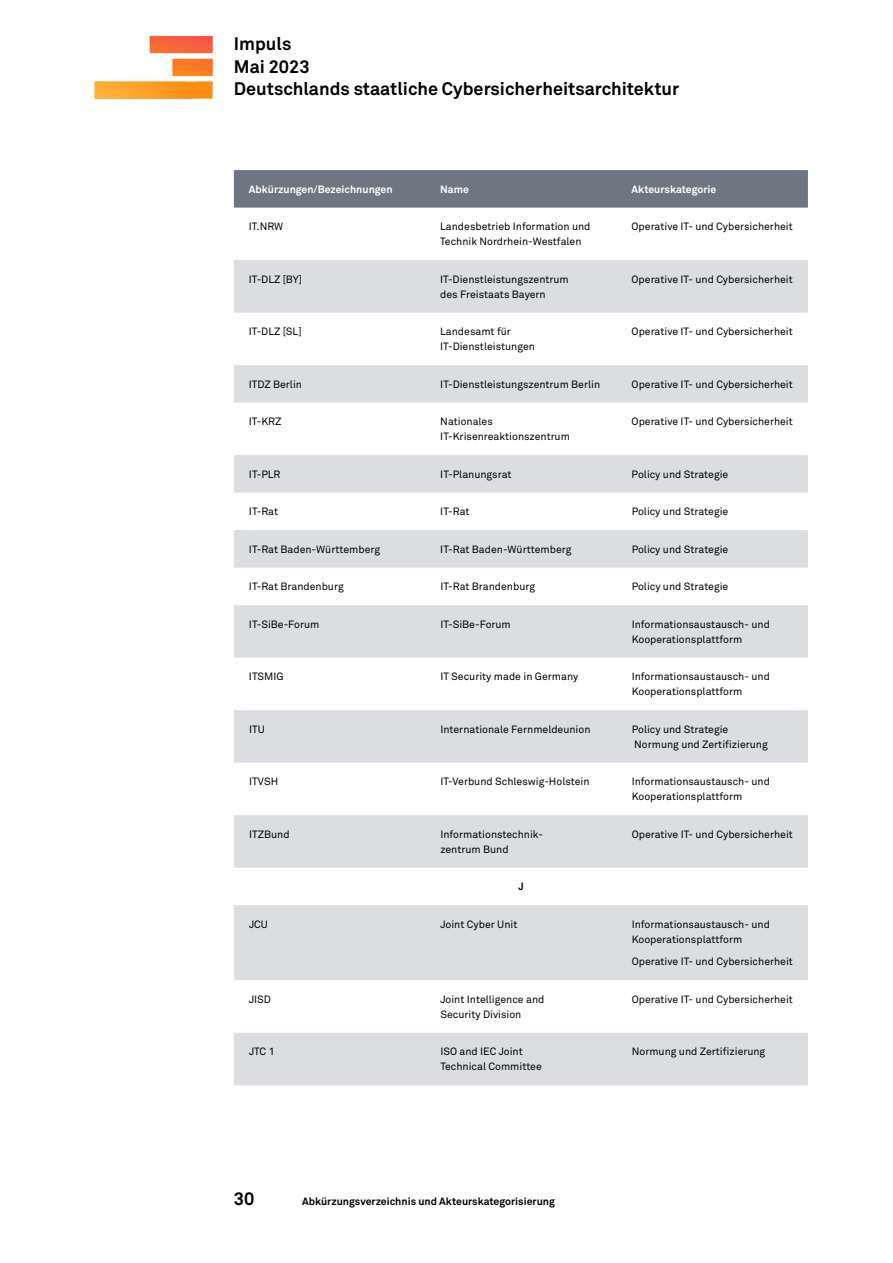
<style>
.page{position:relative;width:893px;height:1263px;background:#fff}
.page>*{position:absolute;margin:0;border:0;box-sizing:border-box;transform-origin:0 0}
.t1{font:700 18px/22.5px "Akkurat Std";color:#000}
.t2{font:10.5px/15px "Akkurat Std";color:#000}
.t3{font:700 10.5px "Akkurat Std";color:#000}
.t4{font:700 10.5px "Akkurat Std";color:#fff}
</style>
<div class="page">
<svg style="left:95px;top:36px;width:118px;height:63px"></svg>
<img style="left:95px;top:82px;width:98px;height:17px">
<img style="left:150px;top:36px;width:63px;height:48px">
<img style="left:150px;top:46px;width:32px;height:30px">
<div style="left:234px;top:170px;width:574px;height:38px;background:#6e7682"></div>
<svg style="left:234px;top:260px;width:574px;height:825px;fill:#dbdde0"></svg>
<h1 class="t1" style="left:234px;top:32px;width:447px">Impuls<br>Mai 2023<br>Deutschlands staatliche Cybersicherheitsarchitektur</h1>
<p class="t4" style="left:249px;top:182px;width:145px">Abkürzungen/Bezeichnungen</p>
<p class="t4" style="left:440px;top:182px;width:30px">Name</p>
<p class="t4" style="left:632px;top:182px;width:86px">Akteurskategorie</p>
<p class="t2" style="left:249px;top:219px;width:36px">IT.NRW</p>
<p class="t2" style="left:440px;top:219px;width:152px">Landesbetrieb Information und<br>Technik Nordrhein-Westfalen</p>
<p class="t2" style="left:632px;top:219px;width:163px">Operative IT- und Cybersicherheit</p>
<p class="t2" style="left:249px;top:271px;width:55px">IT-DLZ [BY]</p>
<p class="t2" style="left:440px;top:271px;width:130px">IT-Dienstleistungszentrum des Freistaats Bayern</p>
<p class="t2" style="left:632px;top:271px;width:163px">Operative IT- und Cybersicherheit</p>
<p class="t2" style="left:249px;top:324px;width:54px">IT-DLZ [SL]</p>
<p class="t2" style="left:440px;top:324px;width:96px">Landesamt für<br>IT-Dienstleistungen</p>
<p class="t2" style="left:632px;top:324px;width:163px">Operative IT- und Cybersicherheit</p>
<p class="t2" style="left:249px;top:376px;width:55px">ITDZ Berlin</p>
<p class="t2" style="left:440px;top:376px;width:161px">IT-Dienstleistungszentrum Berlin</p>
<p class="t2" style="left:632px;top:376px;width:163px">Operative IT- und Cybersicherheit</p>
<p class="t2" style="left:249px;top:414px;width:34px">IT-KRZ</p>
<p class="t2" style="left:440px;top:414px;width:131px">Nationales<br>IT-Krisenreaktionszentrum</p>
<p class="t2" style="left:632px;top:414px;width:163px">Operative IT- und Cybersicherheit</p>
<p class="t2" style="left:249px;top:466px;width:33px">IT-PLR</p>
<p class="t2" style="left:440px;top:466px;width:73px">IT-Planungsrat</p>
<p class="t2" style="left:632px;top:466px;width:98px">Policy und Strategie</p>
<p class="t2" style="left:249px;top:504px;width:31px">IT-Rat</p>
<p class="t2" style="left:440px;top:504px;width:31px">IT-Rat</p>
<p class="t2" style="left:632px;top:504px;width:98px">Policy und Strategie</p>
<p class="t2" style="left:249px;top:541px;width:133px">IT-Rat Baden-Württemberg</p>
<p class="t2" style="left:440px;top:541px;width:133px">IT-Rat Baden-Württemberg</p>
<p class="t2" style="left:632px;top:541px;width:98px">Policy und Strategie</p>
<p class="t2" style="left:249px;top:579px;width:96px">IT-Rat Brandenburg</p>
<p class="t2" style="left:440px;top:579px;width:96px">IT-Rat Brandenburg</p>
<p class="t2" style="left:632px;top:579px;width:98px">Policy und Strategie</p>
<p class="t2" style="left:249px;top:616px;width:72px">IT-SiBe-Forum</p>
<p class="t2" style="left:440px;top:616px;width:72px">IT-SiBe-Forum</p>
<p class="t2" style="left:632px;top:616px;width:140px">Informationsaustausch- und<br>Kooperationsplattform</p>
<p class="t2" style="left:249px;top:669px;width:36px">ITSMIG</p>
<p class="t2" style="left:440px;top:669px;width:139px">IT Security made in Germany</p>
<p class="t2" style="left:632px;top:669px;width:140px">Informationsaustausch- und<br>Kooperationsplattform</p>
<p class="t2" style="left:249px;top:721px;width:17px">ITU</p>
<p class="t2" style="left:440px;top:721px;width:152px">Internationale Fernmeldeunion</p>
<p class="t2" style="left:632px;top:721px;width:137px">Policy und Strategie<br>Normung und Zertifizierung</p>
<p class="t2" style="left:249px;top:774px;width:31px">ITVSH</p>
<p class="t2" style="left:440px;top:774px;width:151px">IT-Verbund Schleswig-Holstein</p>
<p class="t2" style="left:632px;top:774px;width:140px">Informationsaustausch- und<br>Kooperationsplattform</p>
<p class="t2" style="left:249px;top:826px;width:42px">ITZBund</p>
<p class="t2" style="left:440px;top:826px;width:104px">Informationstechnik&shy;zentrum Bund</p>
<p class="t2" style="left:632px;top:826px;width:163px">Operative IT- und Cybersicherheit</p>
<p class="t3" style="left:518px;top:880px;width:7px">J</p>
<p class="t2" style="left:249px;top:916px;width:20px">JCU</p>
<p class="t2" style="left:440px;top:916px;width:79px">Joint Cyber Unit</p>
<p class="t2" style="left:632px;top:916px;width:140px">Informationsaustausch- und<br>Kooperationsplattform</p>
<p class="t2" style="left:632px;top:954px;width:163px">Operative IT- und Cybersicherheit</p>
<p class="t2" style="left:249px;top:991px;width:24px">JISD</p>
<p class="t2" style="left:440px;top:991px;width:105px">Joint Intelligence and<br>Security Division</p>
<p class="t2" style="left:632px;top:991px;width:163px">Operative IT- und Cybersicherheit</p>
<p class="t2" style="left:249px;top:1044px;width:27px">JTC 1</p>
<p class="t2" style="left:440px;top:1044px;width:103px">ISO and IEC Joint<br>Technical Committee</p>
<p class="t2" style="left:632px;top:1044px;width:135px">Normung und Zertifizierung</p>
<h1 class="t1" style="left:234px;top:1187px;width:22px">30</h1>
<p class="t3" style="left:302px;top:1195px;width:254px">Abkürzungsverzeichnis und Akteurskategorisierung</p>
</div>
